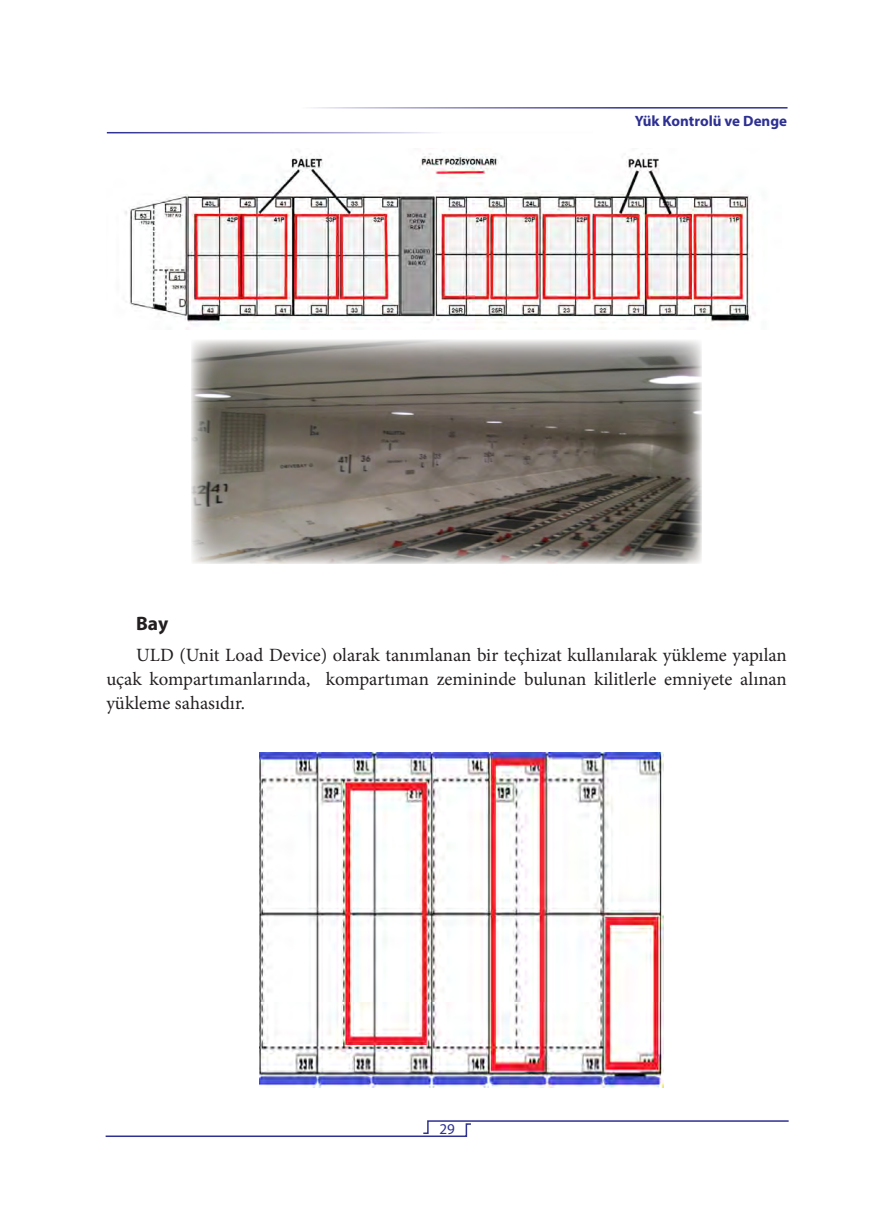
<style>
.page{position:relative;width:872px;height:1212px;background:#fff}
.page>*{position:absolute;margin:0;border:0;box-sizing:border-box;transform-origin:0 0}
.Baslik_3{font:700 19.5px "Myriad Pro";color:#231f20}
.METİN{font:18.75px/24.3px "Minion Pro";color:#231f20;text-align:justify}
.t1{font:700 15px "Myriad Pro";color:#2e3092}
.t2{font:15px "Myriad Pro";color:#2e3092}
</style>
<div class="page">
<svg style="left:105px;top:1120px;width:684px;height:17px"></svg>
<img style="left:125px;top:151px;width:631px;height:179px">
<img style="left:191px;top:340px;width:511px;height:224px">
<img style="left:260px;top:752px;width:403px;height:335px">
<p class="t1" style="left:634px;top:111px;width:154px">Yük Kontrolü ve Denge</p>
<p class="Baslik_3" style="left:136px;top:610px;width:34px">Bay</p>
<p class="METİN" style="left:106px;top:642px;width:682px;text-indent:30px">ULD (Unit Load Device) olarak tanımlanan bir teçhizat kullanılarak yükleme yapılan uçak kompartımanlarında, kompartıman zemininde bulunan kilitlerle emniyete alınan yükleme sahasıdır.</p>
<p class="t2" style="left:439px;top:1119px;width:17px">29</p>
</div>
